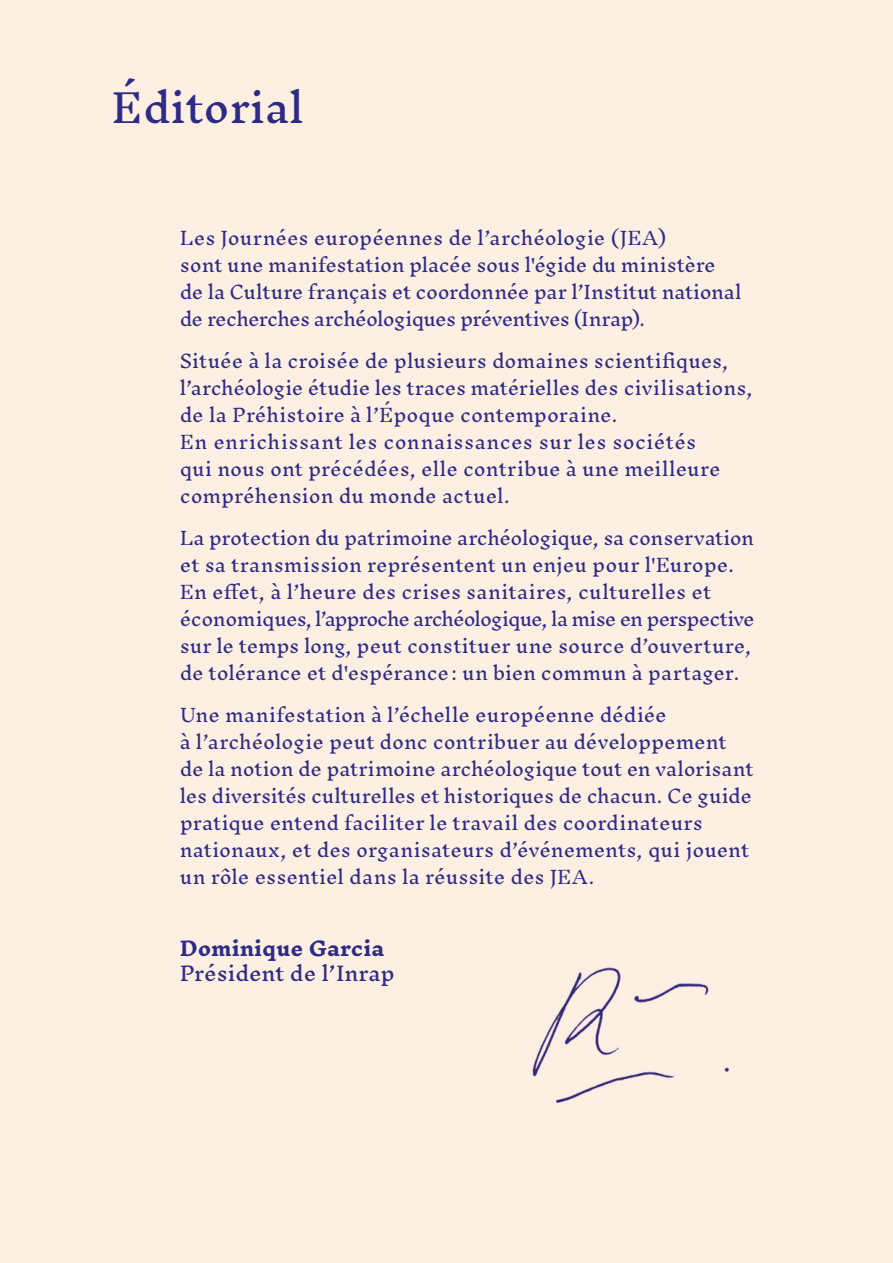
<style>
.page{position:relative;width:893px;height:1263px;background:#feefe3}
.page>*{position:absolute;margin:0;border:0;box-sizing:border-box;transform-origin:0 0}
.t1{font:39px "Inknut JEA";color:#2e2b86}
.t2{font:19.5px "Inknut Antiqua";color:#2e2b86}
.t3{font:700 19.5px "Inknut Antiqua";color:#2e2b86}
.t4{font:300 18px/27px "Inknut Antiqua";letter-spacing:-.005em;color:#2e2b86}
</style>
<div class="page">
<img style="left:532px;top:967px;width:197px;height:136px">
<h1 class="t1" style="left:111px;top:78px;width:194px">Éditorial</h1>
<p class="t4" style="left:180px;top:225px;width:564px">Les Journées européennes de l’archéologie (JEA)<br>sont une manifestation placée sous l'égide du ministère de la Culture français et coordonnée par l’Institut national de recherches archéologiques préventives (Inrap).</p>
<p class="t4" style="left:180px;top:348px;width:575px">Située à la croisée de plusieurs domaines scientifiques, l’archéologie étudie les traces matérielles des civilisations, de la Préhistoire à l’Époque contemporaine.<br>En enrichissant les connaissances sur les sociétés<br>qui nous ont précédées, elle contribue à une meilleure compréhension du monde actuel.</p>
<p class="t4" style="left:180px;top:525px;width:576px">La protection du patrimoine archéologique, sa conservation et sa transmission représentent un enjeu pour l'Europe.<br>En effet, à l’heure des crises sanitaires, culturelles et économiques, l’approche archéologique, la mise en perspective sur le temps long, peut constituer une source d’ouverture, de tolérance et d'espérance: un bien commun à partager.</p>
<p class="t4" style="left:180px;top:702px;width:575px">Une manifestation à l’échelle européenne dédiée<br>à l’archéologie peut donc contribuer au développement de la notion de patrimoine archéologique tout en valorisant les diversités culturelles et historiques de chacun. Ce guide pratique entend faciliter le travail des coordinateurs nationaux, et des organisateurs d’événements, qui jouent un rôle essentiel dans la réussite des JEA.</p>
<p class="t3" style="left:180px;top:938px;width:206px">Dominique Garcia</p>
<p class="t2" style="left:180px;top:963px;width:217px">Président de l’Inrap</p>
</div>
